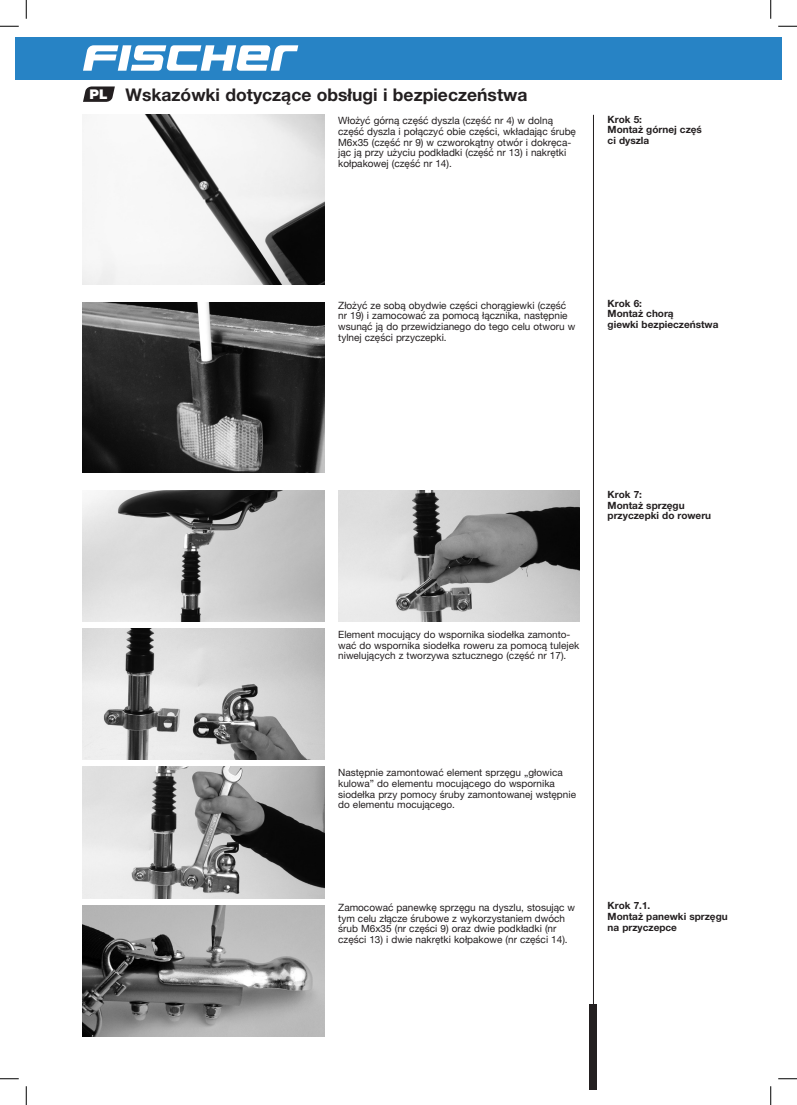
<style>
.page{position:relative;width:797px;height:1105px;background:#fff}
.page>*{position:absolute;margin:0;border:0;box-sizing:border-box;transform-origin:0 0}
.t1{font:700 17.5px "Helvetica Neue CE";color:#231f20}
.t2{font:10px/10.6px "Helvetica Neue";color:#231f20}
.t3{font:10px/10.6px "Helvetica Neue CE";color:#231f20}
.t4{font:700 10px/10.6px "Helvetica Neue CE";color:#231f20}
.s1{font-family:"Helvetica Neue";font-weight:900;font-size:13.38px;color:#fff}
</style>
<div class="page">
<div style="left:16px;top:37px;width:765px;height:42px;background:#2783c5"></div>
<svg style="left:83px;top:45px;width:215px;height:26px"></svg>
<svg style="left:83px;top:86px;width:32px;height:16px"></svg>
<div style="left:590px;top:1004px;width:7px;height:85px;background:#231f20"></div>
<hr style="left:593px;top:115px;width:1px;height:974px;background:#231f20">
<img style="left:83px;top:115px;width:241px;height:170px">
<img style="left:83px;top:303px;width:241px;height:170px">
<img style="left:83px;top:490px;width:241px;height:131px">
<img style="left:338px;top:490px;width:241px;height:132px">
<img style="left:83px;top:629px;width:241px;height:131px">
<img style="left:83px;top:767px;width:241px;height:131px">
<img style="left:83px;top:905px;width:241px;height:131px">
<svg style="left:0;top:25px;width:19px;height:2px"></svg>
<svg style="left:778px;top:25px;width:19px;height:2px"></svg>
<svg style="left:0;top:1078px;width:19px;height:1px"></svg>
<svg style="left:778px;top:1078px;width:19px;height:1px"></svg>
<svg style="left:25px;top:0;width:2px;height:19px"></svg>
<svg style="left:25px;top:1086px;width:2px;height:19px"></svg>
<svg style="left:770px;top:0;width:1px;height:19px"></svg>
<svg style="left:770px;top:1086px;width:1px;height:19px"></svg>
<h1 class="t1" style="left:90px;top:84px;width:439px"><span class="s1">PL</span> Wskazówki dotyczące obsługi i bezpieczeństwa</h1>
<p class="t2" style="left:338px;top:116px;width:239px">Włożyć górną część dyszla (część nr 4) w dolną część dyszla i połączyć obie części, wkładając śrubę M6x35 (część nr 9) w czworokątny otwór i dokręca&shy;jąc ją przy użyciu podkładki (część nr 13) i nakrętki kołpakowej (część nr 14).</p>
<p class="t4" style="left:607px;top:114px;width:96px">Krok 5:<br>Montaż górnej częś ci dyszla</p>
<p class="t2" style="left:338px;top:300px;width:238px">Złożyć ze sobą obydwie części chorągiewki (część nr 19) i zamocować za pomocą łącznika, następnie wsunąć ją do przewidzianego do tego celu otworu w tylnej części przyczepki.</p>
<p class="t4" style="left:607px;top:298px;width:112px">Krok 6:<br>Montaż chorą<br>giewki bezpieczeństwa</p>
<p class="t4" style="left:607px;top:489px;width:105px">Krok 7:<br>Montaż sprzęgu przyczepki do roweru</p>
<p class="t3" style="left:338px;top:629px;width:242px">Element mocujący do wspornika siodełka zamonto&shy;wać do wspornika siodełka roweru za pomocą tulejek niwelujących z tworzywa sztucznego (część nr 17).</p>
<p class="t3" style="left:338px;top:768px;width:239px">Następnie zamontować element sprzęgu „głowica kulowa” do elementu mocującego do wspornika siodełka przy pomocy śruby zamontowanej wstępnie do elementu mocującego.</p>
<p class="t2" style="left:338px;top:903px;width:238px">Zamocować panewkę sprzęgu na dyszlu, stosując w tym celu złącze śrubowe z wykorzystaniem dwóch śrub M6x35 (nr części 9) oraz dwie podkładki (nr części 13) i dwie nakrętki kołpakowe (nr części 14).</p>
<p class="t4" style="left:607px;top:900px;width:121px">Krok 7.1.<br>Montaż panewki sprzęgu na przyczepce</p>
</div>
